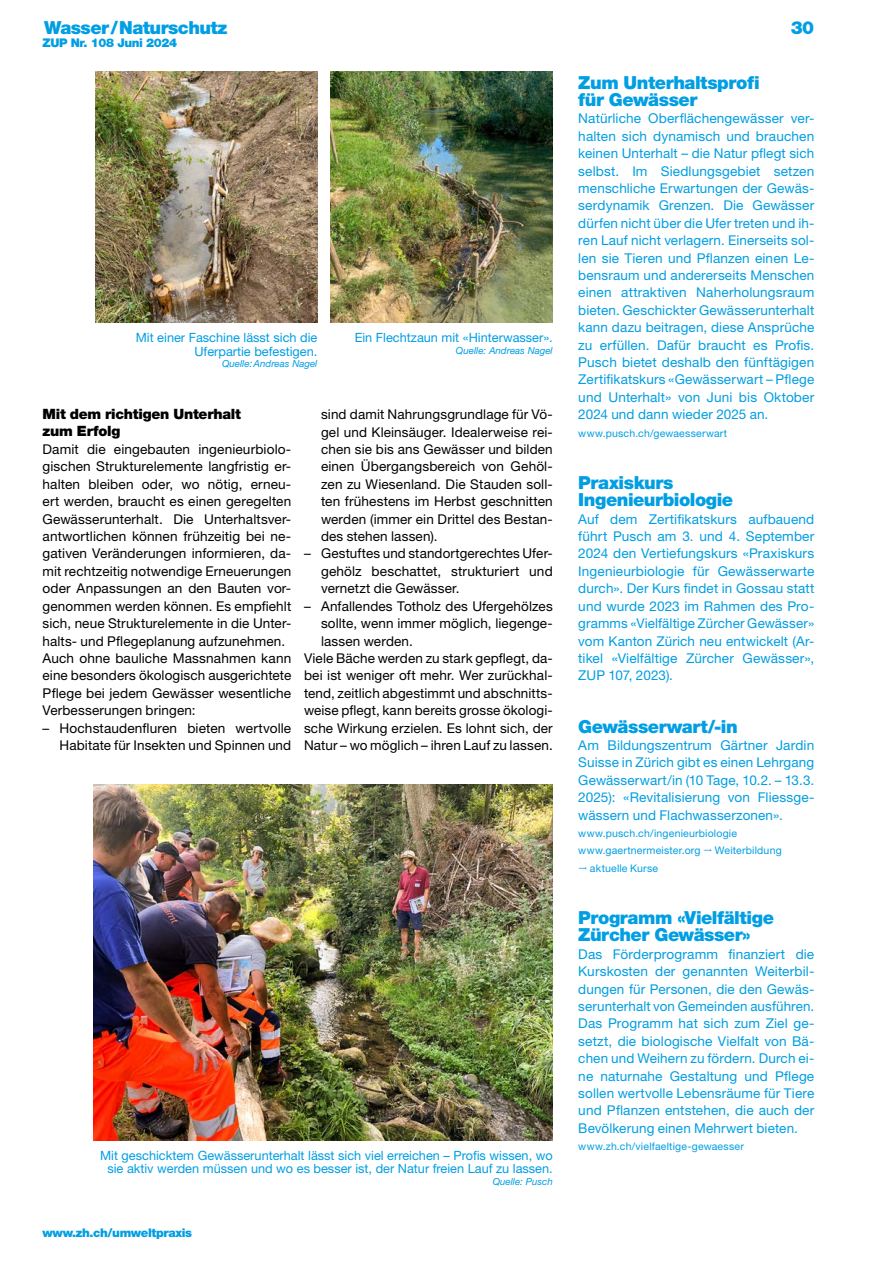
<style>
.page{position:relative;width:893px;height:1263px;background:#fff}
.page>*{position:absolute;margin:0;border:0;box-sizing:border-box;transform-origin:0 0}
.Boxen_CYAN_H2-12-BoxenTitel{font:900 18px/17.4px "Helvetica Neue LT Std";letter-spacing:-.025em;color:#009ee3}
.H1-9_5-Zwi-Titel{font:900 14.25px/16.4px "Helvetica Neue LT Std";letter-spacing:-.015em;color:#000}
.Boxen_CYAN_P-9-BoxenTEXT{font:13.5px/17.4px "Helvetica Neue LT Std";letter-spacing:.01em;color:#009ee3;text-align:justify}
.P-9-Text-Block{font:13.5px/17.4px "Helvetica Neue LT Std";letter-spacing:.01em;color:#000;text-align:justify}
.P-9-Aufzählung{font:13.5px/17.4px "Helvetica Neue LT Std";letter-spacing:.01em;color:#000;text-align:justify}
.P-8_5-Legende-Cyan{font:12.75px/13.5px "Helvetica Neue LT Std";color:#009ee3;text-align:center}
.t1{font:900 12px "Helvetica Neue LT Std";letter-spacing:-.03em;color:#009ee3}
.Boxen_CYAN_P-7-BoxenTEXT{font:10.5px/17.4px "Helvetica Neue LT Std";letter-spacing:.02em;color:#009ee3}
.P-8_5-Legende-Cyan-2{font:italic 9.75px "Helvetica Neue LT Std";color:#009ee3}
.P-6_5-Quelle-Cyan{font:italic 9.75px "Helvetica Neue LT Std";color:#009ee3}
.s1{font-family:"Helvetica Neue LT Com"}
</style>
<div class="page">
<img style="left:95px;top:71px;width:222px;height:252px">
<img style="left:330px;top:71px;width:223px;height:252px">
<img style="left:94px;top:785px;width:459px;height:355px">
<h1 class="Boxen_CYAN_H2-12-BoxenTitel" style="left:44px;top:19px;width:185px">Wasser/Naturschutz</h1>
<p class="t1" style="left:43px;top:35px;width:136px">ZUP Nr. 108 Juni 2024</p>
<p class="P-8_5-Legende-Cyan" style="left:136px;top:331px;width:183px;text-align:right">Mit einer Faschine lässt sich die<br>Uferpartie befestigen.</p>
<p class="P-8_5-Legende-Cyan-2" style="left:222px;top:358px;width:97px">Quelle:Andreas Nagel</p>
<h1 class="H1-9_5-Zwi-Titel" style="left:43px;top:406px;width:200px">Mit dem richtigen Unterhalt zum Erfolg</h1>
<p class="P-9-Text-Block" style="left:43px;top:440px;width:250px">Damit die eingebauten ingenieurbiolo&shy;gischen Strukturelemente langfristig er&shy;halten bleiben oder, wo nötig, erneu&shy;ert werden, braucht es einen geregelten Gewässerunterhalt. Die Unterhaltsver&shy;antwortlichen können frühzeitig bei ne&shy;gativen Veränderungen informieren, da&shy;mit rechtzeitig notwendige Erneuerungen oder Anpassungen an den Bauten vor&shy;genommen werden können. Es empfiehlt sich, neue Strukturelemente in die Unter&shy;halts- und Pflegeplanung aufzunehmen.</p>
<p class="P-9-Text-Block" style="left:43px;top:649px;width:250px">Auch ohne bauliche Massnahmen kann eine besonders ökologisch ausgerichtete Pflege bei jedem Gewässer wesentliche Verbesserungen bringen:</p>
<p class="P-9-Aufzählung" style="left:43px;top:719px;width:250px;text-align:right"><span class="s1">–</span> Hochstaudenfluren bieten wertvolle<br>Habitate für Insekten und Spinnen und</p>
<p class="P-8_5-Legende-Cyan" style="left:355px;top:331px;width:200px">Ein Flechtzaun mit «Hinterwasser».</p>
<p class="P-8_5-Legende-Cyan-2" style="left:456px;top:344px;width:98px">Quelle: Andreas Nagel</p>
<p class="P-9-Aufzählung" style="left:321px;top:406px;width:233px">sind damit Nahrungsgrundlage für Vö&shy;gel und Kleinsäuger. Idealerweise rei&shy;chen sie bis ans Gewässer und bilden einen Übergangsbereich von Gehöl&shy;zen zu Wiesenland. Die Stauden soll&shy;ten frühestens im Herbst geschnitten werden (immer ein Drittel des Bestan&shy;des stehen lassen).</p>
<p class="P-9-Aufzählung" style="left:321px;top:545px;width:233px;text-indent:-17px"><span class="s1">–</span> Gestuftes und standortgerechtes Ufer&shy;gehölz beschattet, strukturiert und vernetzt die Gewässer.</p>
<p class="P-9-Aufzählung" style="left:321px;top:597px;width:233px;text-indent:-17px"><span class="s1">–</span> Anfallendes Totholz des Ufergehölzes sollte, wenn immer möglich, liegenge&shy;lassen werden.</p>
<p class="P-9-Text-Block" style="left:304px;top:649px;width:250px">Viele Bäche werden zu stark gepflegt, da&shy;bei ist weniger oft mehr. Wer zurückhal&shy;tend, zeitlich abgestimmt und abschnitts&shy;weise pflegt, kann bereits grosse ökologi&shy;sche Wirkung erzielen. Es lohnt sich, der Natur – wo möglich – ihren Lauf zu lassen.</p>
<p class="P-8_5-Legende-Cyan" style="left:100px;top:1148px;width:454px">Mit geschicktem Gewässerunterhalt lässt sich viel erreichen – Profis wissen, wo sie aktiv werden müssen und wo es besser ist, der Natur freien Lauf zu lassen.</p>
<p class="P-6_5-Quelle-Cyan" style="left:493px;top:1175px;width:62px">Quelle: Pusch</p>
<p class="t1" style="left:43px;top:1226px;width:151px">www.zh.ch/umweltpraxis</p>
<h1 class="Boxen_CYAN_H2-12-BoxenTitel" style="left:791px;top:19px;width:25px">30</h1>
<h2 class="Boxen_CYAN_H2-12-BoxenTitel" style="left:578px;top:73px;width:183px">Zum Unterhaltsprofi für Gewässer</h2>
<p class="Boxen_CYAN_P-9-BoxenTEXT" style="left:578px;top:110px;width:238px">Natürliche Oberflächengewässer ver&shy;halten sich dynamisch und brauchen keinen Unterhalt – die Natur pflegt sich selbst. Im Siedlungsgebiet setzen menschliche Erwartungen der Gewäs&shy;serdynamik Grenzen. Die Gewässer dürfen nicht über die Ufer treten und ih&shy;ren Lauf nicht verlagern. Einerseits sol&shy;len sie Tieren und Pflanzen einen Le&shy;bensraum und andererseits Menschen einen attraktiven Naherholungsraum bieten. Geschickter Gewässerunterhalt kann dazu beitragen, diese Ansprüche zu erfüllen. Dafür braucht es Profis.<br>Pusch bietet deshalb den fünftägigen Zertifikatskurs «Gewässerwart – Pflege und Unterhalt» von Juni bis Oktober 2024 und dann wieder 2025 an.</p>
<p class="Boxen_CYAN_P-7-BoxenTEXT" style="left:578px;top:424px;width:150px">www.pusch.ch/gewaesserwart</p>
<h2 class="Boxen_CYAN_H2-12-BoxenTitel" style="left:578px;top:474px;width:156px">Praxiskurs<br>Ingenieurbiologie</h2>
<p class="Boxen_CYAN_P-9-BoxenTEXT" style="left:578px;top:510px;width:238px">Auf dem Zertifikatskurs aufbauend führt Pusch am 3. und 4. September 2024 den Vertiefungskurs «Praxiskurs Ingenieurbiologie für Gewässerwarte durch». Der Kurs findet in Gossau statt und wurde 2023 im Rahmen des Pro&shy;gramms «Vielfältige Zürcher Gewässer» vom Kanton Zürich neu entwickelt (Ar&shy;tikel «Vielfältige Zürcher Gewässer», ZUP 107, 2023).</p>
<h2 class="Boxen_CYAN_H2-12-BoxenTitel" style="left:578px;top:717px;width:161px">Gewässerwart/-in</h2>
<p class="Boxen_CYAN_P-9-BoxenTEXT" style="left:578px;top:736px;width:238px">Am Bildungszentrum Gärtner Jardin Suisse in Zürich gibt es einen Lehrgang Gewässerwart/in (10 Tage, 10.2. – 13.3.<br>2025): «Revitalisierung von Fliessge&shy;wässern und Flachwasserzonen».</p>
<p class="Boxen_CYAN_P-7-BoxenTEXT" style="left:578px;top:824px;width:160px">www.pusch.ch/ingenieurbiologie www.gaertnermeister.org</p>
<p class="Boxen_CYAN_P-7-BoxenTEXT" style="left:715px;top:842px;width:68px">Weiterbildung</p>
<p class="Boxen_CYAN_P-7-BoxenTEXT" style="left:590px;top:859px;width:70px">aktuelle Kurse</p>
<h2 class="Boxen_CYAN_H2-12-BoxenTitel" style="left:578px;top:909px;width:197px">Programm «Vielfältige<br>Zürcher Gewässer»</h2>
<p class="Boxen_CYAN_P-9-BoxenTEXT" style="left:578px;top:945px;width:237px">Das Förderprogramm finanziert die Kurskosten der genannten Weiterbil&shy;dungen für Personen, die den Gewäs&shy;serunterhalt von Gemeinden ausführen.<br>Das Programm hat sich zum Ziel ge&shy;setzt, die biologische Vielfalt von Bä&shy;chen und Weihern zu fördern. Durch ei&shy;ne naturnahe Gestaltung und Pflege sollen wertvolle Lebensräume für Tiere und Pflanzen entstehen, die auch der Bevölkerung einen Mehrwert bieten.</p>
<p class="Boxen_CYAN_P-7-BoxenTEXT" style="left:578px;top:1137px;width:167px">www.zh.ch/vielfaeltige-gewaesser</p>
</div>
